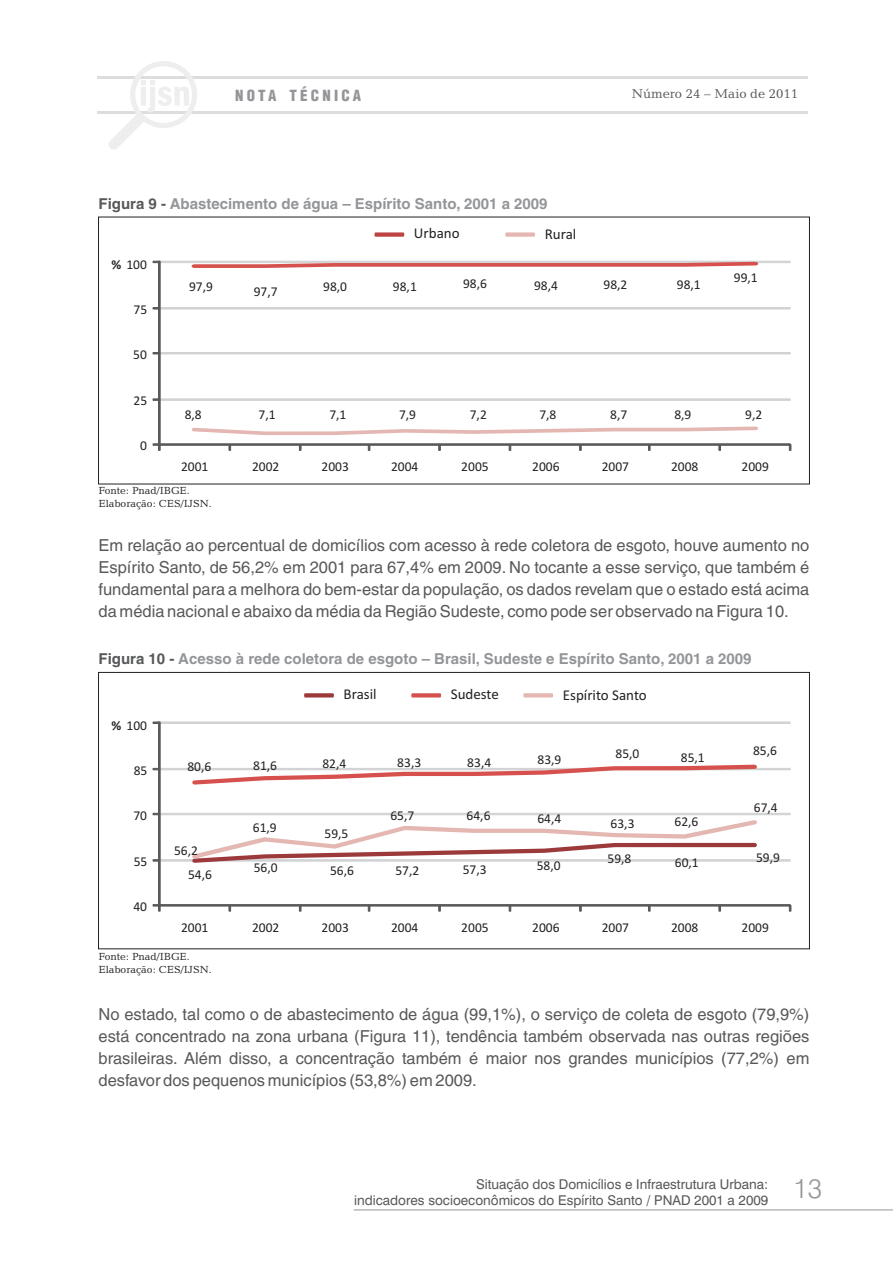
<style>
.page{position:relative;width:893px;height:1263px;background:#fff}
.page>*{position:absolute;margin:0;border:0;box-sizing:border-box;transform-origin:0 0}
.t1{font:300 27px "Swiss 721 BT";color:#939598}
.t2{font:16.5px/22px "Helvetica LT";color:#57585a;text-align:justify}
.t3{font:700 15px "Helvetica LT";color:#939598}
.t4{font:15px "Calibri";color:#231f20}
.t5{font:900 condensed 15px "Helvetica LT";letter-spacing:.215em;color:#939598}
.t6{font:13.5px "Calibri";color:#231f20}
.t7{font:13.5px/16px "Swiss 721 BT";color:#57585a;text-align:right}
.t8{font:13.2px "Candida BT";color:#57585a}
.t9{font:10.5px/12.6px "Candida BT";color:#231f20}
.s1{color:#57585a}
.s2{font-weight:700}
</style>
<div class="page">
<hr style="left:98px;top:76px;width:710px;height:2px;background:#dcdddf">
<hr style="left:98px;top:111px;width:710px;height:3px;background:#dcdddf">
<svg style="left:108px;top:61px;width:92px;height:88px"></svg>
<hr style="left:354px;top:1209px;width:539px;height:1px;background:#939598">
<svg style="left:374px;top:232px;width:30px;height:5px"></svg>
<svg style="left:505px;top:232px;width:30px;height:5px"></svg>
<svg style="left:152px;top:260px;width:640px;height:191px"></svg>
<svg style="left:304px;top:693px;width:30px;height:4px"></svg>
<svg style="left:523px;top:693px;width:30px;height:4px"></svg>
<svg style="left:411px;top:693px;width:30px;height:4px"></svg>
<svg style="left:152px;top:721px;width:640px;height:191px"></svg>
<p class="t5" style="left:235px;top:90px;width:128px">NOTA TÉCNICA</p>
<p class="t8" style="left:632px;top:88px;width:168px">Número 24 – Maio de 2011</p>
<p class="t3" style="left:99px;top:197px;width:451px"><span class="s1">Figura 9 -</span> Abastecimento de água – Espírito Santo, 2001 a 2009</p>
<p class="t6" style="left:112px;top:259px;width:37px"><span class="s2">%</span> 100</p>
<p class="t6" style="left:134px;top:304px;width:15px">75</p>
<p class="t6" style="left:133px;top:349px;width:15px">50</p>
<p class="t6" style="left:134px;top:395px;width:15px">25</p>
<p class="t6" style="left:140px;top:440px;width:8px">0</p>
<p class="t6" style="left:189px;top:281px;width:25px">97,9</p>
<p class="t6" style="left:323px;top:281px;width:25px">98,0</p>
<p class="t6" style="left:254px;top:286px;width:25px">97,7</p>
<p class="t4" style="left:414px;top:227px;width:47px">Urbano</p>
<p class="t4" style="left:545px;top:228px;width:33px">Rural</p>
<p class="t6" style="left:463px;top:278px;width:25px">98,6</p>
<p class="t6" style="left:534px;top:280px;width:25px">98,4</p>
<p class="t6" style="left:393px;top:281px;width:25px">98,1</p>
<p class="t6" style="left:603px;top:279px;width:25px">98,2</p>
<p class="t6" style="left:677px;top:279px;width:25px">98,1</p>
<p class="t6" style="left:734px;top:272px;width:25px">99,1</p>
<p class="t6" style="left:185px;top:409px;width:19px">8,8</p>
<p class="t6" style="left:259px;top:409px;width:19px">7,1</p>
<p class="t6" style="left:329px;top:409px;width:19px">7,1</p>
<p class="t6" style="left:399px;top:409px;width:19px">7,9</p>
<p class="t6" style="left:470px;top:409px;width:19px">7,2</p>
<p class="t6" style="left:539px;top:409px;width:19px">7,8</p>
<p class="t6" style="left:610px;top:409px;width:19px">8,7</p>
<p class="t6" style="left:674px;top:409px;width:19px">8,9</p>
<p class="t6" style="left:745px;top:409px;width:19px">9,2</p>
<p class="t6" style="left:181px;top:461px;width:29px">2001</p>
<p class="t6" style="left:252px;top:461px;width:29px">2002</p>
<p class="t6" style="left:321px;top:461px;width:29px">2003</p>
<p class="t6" style="left:391px;top:461px;width:29px">2004</p>
<p class="t6" style="left:461px;top:461px;width:29px">2005</p>
<p class="t6" style="left:532px;top:461px;width:29px">2006</p>
<p class="t6" style="left:602px;top:461px;width:29px">2007</p>
<p class="t6" style="left:671px;top:461px;width:29px">2008</p>
<p class="t6" style="left:741px;top:461px;width:29px">2009</p>
<p class="t9" style="left:99px;top:485px;width:115px">Fonte: Pnad/IBGE.<br>Elaboração: CES/IJSN.</p>
<p class="t2" style="left:99px;top:536px;width:712px">Em relação ao percentual de domicílios com acesso à rede coletora de esgoto, houve aumento no Espírito Santo, de 56,2% em 2001 para 67,4% em 2009. No tocante a esse serviço, que também é fundamental para a melhora do bem-estar da população, os dados revelam que o estado está acima da média nacional e abaixo da média da Região Sudeste, como pode ser observado na Figura 10.</p>
<p class="t3" style="left:99px;top:653px;width:654px"><span class="s1">Figura 10 -</span> Acesso à rede coletora de esgoto – Brasil, Sudeste e Espírito Santo, 2001 a 2009</p>
<p class="t6" style="left:112px;top:720px;width:37px"><span class="s2">%</span> 100</p>
<p class="t6" style="left:134px;top:765px;width:15px">85</p>
<p class="t6" style="left:133px;top:810px;width:15px">70</p>
<p class="t6" style="left:134px;top:856px;width:15px">55</p>
<p class="t6" style="left:133px;top:901px;width:15px">40</p>
<p class="t4" style="left:344px;top:688px;width:35px">Brasil</p>
<p class="t4" style="left:451px;top:688px;width:50px">Sudeste</p>
<p class="t4" style="left:563px;top:689px;width:85px">Espírito Santo</p>
<p class="t6" style="left:187px;top:761px;width:25px">80,6</p>
<p class="t6" style="left:253px;top:759px;width:25px">81,6</p>
<p class="t6" style="left:322px;top:758px;width:25px">82,4</p>
<p class="t6" style="left:397px;top:757px;width:25px">83,3</p>
<p class="t6" style="left:467px;top:757px;width:25px">83,4</p>
<p class="t6" style="left:538px;top:754px;width:25px">83,9</p>
<p class="t6" style="left:616px;top:748px;width:25px">85,0</p>
<p class="t6" style="left:681px;top:752px;width:25px">85,1</p>
<p class="t6" style="left:174px;top:845px;width:25px">56,2</p>
<p class="t6" style="left:188px;top:869px;width:25px">54,6</p>
<p class="t6" style="left:253px;top:822px;width:25px">61,9</p>
<p class="t6" style="left:324px;top:827px;width:25px">59,5</p>
<p class="t6" style="left:390px;top:810px;width:25px">65,7</p>
<p class="t6" style="left:467px;top:810px;width:25px">64,6</p>
<p class="t6" style="left:537px;top:812px;width:25px">64,4</p>
<p class="t6" style="left:611px;top:817px;width:25px">63,3</p>
<p class="t6" style="left:674px;top:816px;width:25px">62,6</p>
<p class="t6" style="left:254px;top:862px;width:25px">56,0</p>
<p class="t6" style="left:330px;top:865px;width:25px">56,6</p>
<p class="t6" style="left:395px;top:865px;width:25px">57,2</p>
<p class="t6" style="left:463px;top:864px;width:25px">57,3</p>
<p class="t6" style="left:537px;top:860px;width:25px">58,0</p>
<p class="t6" style="left:608px;top:853px;width:25px">59,8</p>
<p class="t6" style="left:675px;top:857px;width:25px">60,1</p>
<p class="t6" style="left:753px;top:745px;width:25px">85,6</p>
<p class="t6" style="left:754px;top:802px;width:25px">67,4</p>
<p class="t6" style="left:756px;top:851px;width:25px">59,9</p>
<p class="t6" style="left:181px;top:922px;width:29px">2001</p>
<p class="t6" style="left:252px;top:922px;width:29px">2002</p>
<p class="t6" style="left:321px;top:922px;width:29px">2003</p>
<p class="t6" style="left:391px;top:922px;width:29px">2004</p>
<p class="t6" style="left:461px;top:922px;width:29px">2005</p>
<p class="t6" style="left:532px;top:922px;width:29px">2006</p>
<p class="t6" style="left:602px;top:922px;width:29px">2007</p>
<p class="t6" style="left:671px;top:922px;width:29px">2008</p>
<p class="t6" style="left:741px;top:922px;width:29px">2009</p>
<p class="t9" style="left:99px;top:951px;width:115px">Fonte: Pnad/IBGE.<br>Elaboração: CES/IJSN.</p>
<p class="t2" style="left:99px;top:1004px;width:712px">No estado, tal como o de abastecimento de água (99,1%), o serviço de coleta de esgoto (79,9%) está concentrado na zona urbana (Figura 11), tendência também observada nas outras regiões brasileiras. Além disso, a concentração também é maior nos grandes municípios (77,2%) em desfavor dos pequenos municípios (53,8%) em 2009.</p>
<p class="t7" style="left:354px;top:1177px;width:416px">Situação dos Domicílios e Infraestrutura Urbana:<br>indicadores socioeconômicos do Espírito Santo / PNAD 2001 a 2009</p>
<h1 class="t1" style="left:794px;top:1177px;width:30px">13</h1>
</div>
